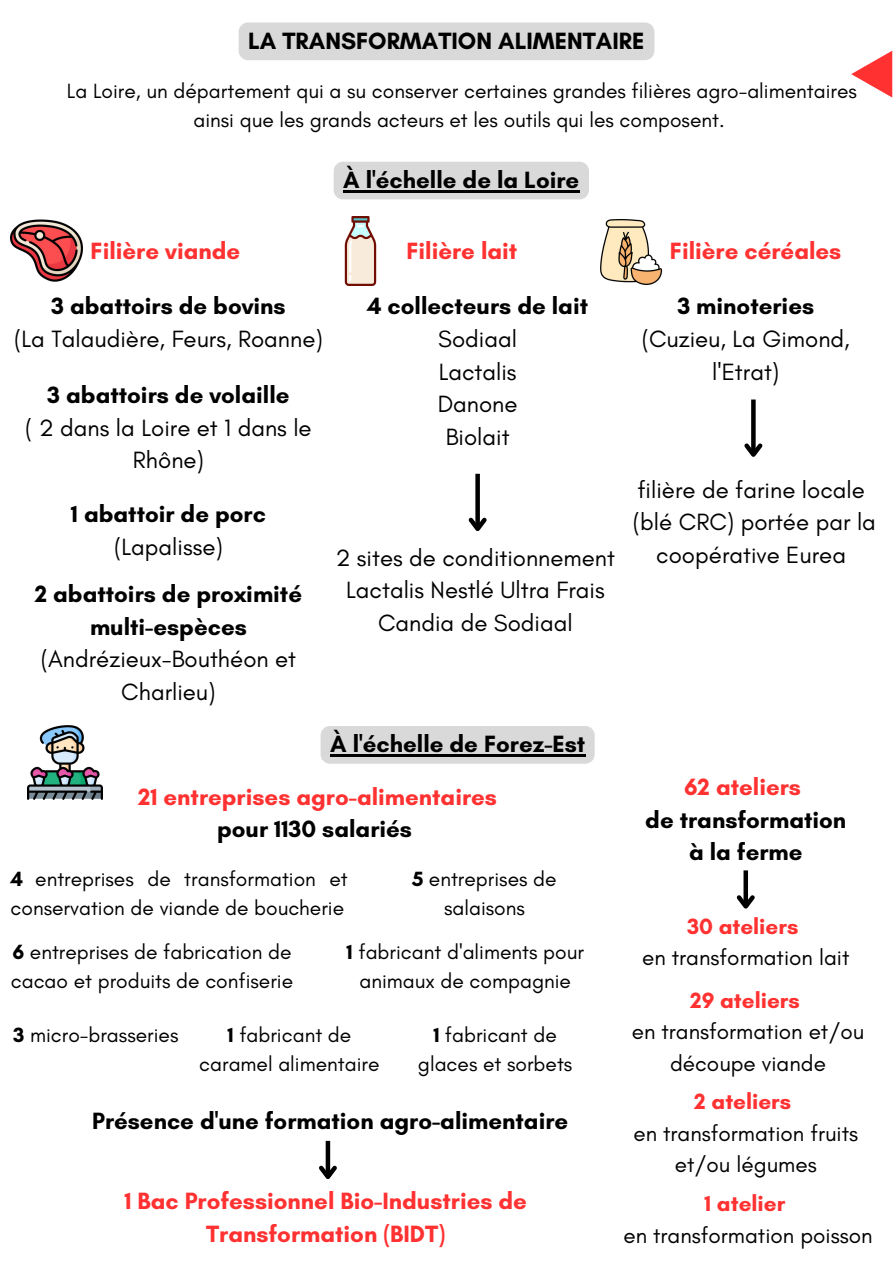
<style>
.page{position:relative;width:893px;height:1264px;background:#fff}
.page>*{position:absolute;margin:0;border:0;box-sizing:border-box;transform-origin:0 0}
.t1{font:24px/32.5px "Glacial Indifference";color:#010101;text-align:center}
.t2{font:700 24px/32.5px "Glacial Indifference";color:#010101;text-align:center}
.t3{font:700 24px/32.5px "Glacial Indifference";color:#ff3131;text-align:center}
.t4{font:700 24px "Glacial Indifference";color:#000}
.t5{font:22.5px/31.5px "Glacial Indifference";color:#010101;text-align:center}
.t6{font:700 22.5px "Glacial Indifference";color:#ff3131}
.t7{font:21px/29.2px "Glacial Indifference";color:#010101;text-align:center}
.t8{font:21px/29.2px "Glacial Indifference";color:#000;text-align:center}
.s1{font-weight:700}
</style>
<div class="page">
<svg style="left:751px;top:399px;width:4px;height:40px"></svg>
<svg style="left:744px;top:439px;width:19px;height:18px"></svg>
<div style="left:743px;top:870px;width:5px;height:36px;background:#000"></div>
<svg style="left:736px;top:891px;width:19px;height:18px"></svg>
<div style="left:475px;top:474px;width:5px;height:55px;background:#000"></div>
<svg style="left:468px;top:513px;width:19px;height:18px"></svg>
<svg style="left:851px;top:51px;width:41px;height:47px"></svg>
<img style="left:344px;top:217px;width:33px;height:68px">
<img style="left:11px;top:219px;width:72px;height:63px">
<img style="left:600px;top:220px;width:63px;height:65px">
<img style="left:28px;top:725px;width:74px;height:74px">
<div style="left:238px;top:22px;width:416px;height:38px;background:#d9d9d9"></div>
<div style="left:320px;top:726px;width:274px;height:37px;background:#d9d9d9"></div>
<hr style="left:330px;top:754px;width:255px;height:2px;background:#000">
<div style="left:333px;top:162px;width:256px;height:37px;background:#d9d9d9"></div>
<hr style="left:343px;top:190px;width:236px;height:2px;background:#000">
<div style="left:325px;top:1140px;width:5px;height:36px;background:#000"></div>
<svg style="left:319px;top:1161px;width:18px;height:18px"></svg>
<p class="t4" style="left:248px;top:26px;width:398px">LA TRANSFORMATION ALIMENTAIRE</p>
<p class="t8" style="left:67px;top:76px;width:791px">La Loire, un département qui a su conserver certaines grandes filières agro-alimentaires ainsi que les grands acteurs et les outils qui les composent.</p>
<p class="t4" style="left:343px;top:165px;width:237px">À l'échelle de la Loire</p>
<p class="t3" style="left:91px;top:234px;width:151px">Filière viande</p>
<p class="t3" style="left:406px;top:234px;width:112px">Filière lait</p>
<p class="t3" style="left:670px;top:234px;width:173px">Filière céréales</p>
<p class="t2" style="left:51px;top:290px;width:236px">3 abattoirs de bovins</p>
<p class="t1" style="left:14px;top:322px;width:310px">(La Talaudière, Feurs, Roanne)</p>
<p class="t2" style="left:47px;top:378px;width:244px">3 abattoirs de volaille</p>
<p class="t1" style="left:25px;top:411px;width:288px">( 2 dans la Loire et 1 dans le<br>Rhône)</p>
<p class="t2" style="left:367px;top:290px;width:222px">4 collecteurs de lait</p>
<p class="t1" style="left:437px;top:322px;width:81px">Sodiaal<br>Lactalis<br>Danone<br>Biolait</p>
<p class="t2" style="left:71px;top:497px;width:197px">1 abattoir de porc</p>
<p class="t1" style="left:114px;top:530px;width:110px">(Lapalisse)</p>
<p class="t2" style="left:35px;top:577px;width:269px">2 abattoirs de proximité multi-espèces</p>
<p class="t1" style="left:41px;top:642px;width:257px">(Andrézieux-Bouthéon et<br>Charlieu)</p>
<p class="t1" style="left:336px;top:541px;width:281px">2 sites de conditionnement<br>Lactalis Nestlé Ultra Frais<br>Candia de Sodiaal</p>
<p class="t4" style="left:330px;top:729px;width:256px">À l'échelle de Forez-Est</p>
<p class="t3" style="left:138px;top:780px;width:360px">21 entreprises agro-alimentaires</p>
<p class="t2" style="left:217px;top:812px;width:196px">pour 1130 salariés</p>
<p class="t7" style="left:412px;top:863px;width:146px"><span class="s1">5</span> entreprises de salaisons</p>
<p class="t7" style="left:11px;top:863px;width:339px;text-align:left"><span class="s1">4</span> entreprises de transformation et conservation de viande de boucherie</p>
<p class="t7" style="left:11px;top:937px;width:284px;text-align:left"><span class="s1">6</span> entreprises de fabrication de cacao et produits de confiserie</p>
<p class="t7" style="left:346px;top:937px;width:239px"><span class="s1">1</span> fabricant d'aliments pour animaux de compagnie</p>
<p class="t7" style="left:199px;top:1019px;width:182px"><span class="s1">1</span> fabricant de caramel alimentaire</p>
<p class="t7" style="left:418px;top:1019px;width:156px"><span class="s1">1</span> fabricant de glaces et sorbets</p>
<p class="t7" style="left:13px;top:1019px;width:167px"><span class="s1">3</span> micro-brasseries</p>
<p class="t4" style="left:92px;top:1105px;width:477px">Présence d'une formation agro-alimentaire</p>
<p class="t3" style="left:124px;top:1184px;width:404px">1 Bac Professionnel Bio-Industries de<br>Transformation (BIDT)</p>
<p class="t2" style="left:677px;top:290px;width:138px">3 minoteries</p>
<p class="t1" style="left:641px;top:322px;width:210px">(Cuzieu, La Gimond, l'Etrat)</p>
<p class="t1" style="left:632px;top:473px;width:244px">filière de farine locale (blé CRC) portée par la coopérative Eurea</p>
<p class="t3" style="left:684px;top:770px;width:118px">62 ateliers</p>
<p class="t2" style="left:645px;top:803px;width:202px">de transformation à la ferme</p>
<p class="t6" style="left:687px;top:912px;width:113px">30 ateliers</p>
<p class="t5" style="left:642px;top:941px;width:209px">en transformation lait</p>
<p class="t6" style="left:690px;top:986px;width:111px">29 ateliers</p>
<p class="t5" style="left:631px;top:1015px;width:234px">en transformation et/ou découpe viande</p>
<p class="t6" style="left:694px;top:1087px;width:98px">2 ateliers</p>
<p class="t5" style="left:633px;top:1117px;width:226px">en transformation fruits et/ou légumes</p>
<p class="t6" style="left:704px;top:1189px;width:82px">1 atelier</p>
<p class="t5" style="left:623px;top:1218px;width:251px">en transformation poisson</p>
</div>
